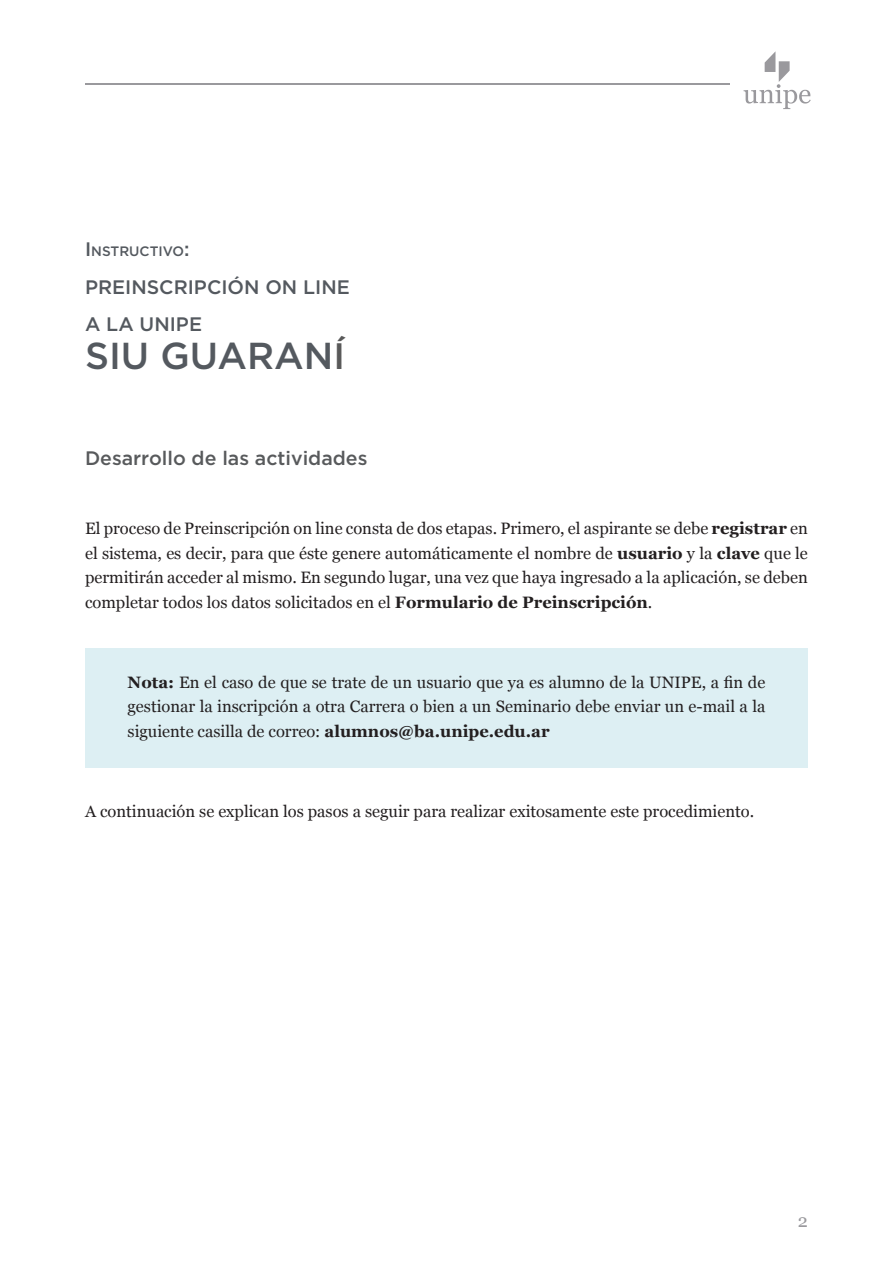
<style>
.page{position:relative;width:893px;height:1263px;background:#fff}
.page>*{position:absolute;margin:0;border:0;box-sizing:border-box;transform-origin:0 0}
.Tit{font:500 37.5px "Gotham";color:#54595f}
.Tit-2{font:500 19.5px "Gotham";color:#54595f}
.t1{font:500 19.5px "Gotham";color:#585a5c}
.t2{font:18px "Georgia";color:#9a999d}
.t3{font:16.5px/24.8px "Georgia";color:#231f20;text-align:justify}
.Tit-3{font:500 13.65px "Gotham";color:#54595f}
.s1{font-size:19.5px}
.s2{font-size:36.75px;color:#595959}
.s3{font-weight:700}
</style>
<div class="page">
<hr style="left:85px;top:84px;width:645px;height:1px;background:#9a999d">
<svg style="left:743px;top:51px;width:68px;height:58px"></svg>
<div style="left:85px;top:648px;width:723px;height:119px;background:#ddeff3"></div>
<p class="Tit-3" style="left:85px;top:243px;width:106px"><span class="s1">I</span>NSTRUCTIVO<span class="s1">:</span></p>
<p class="Tit-2" style="left:85px;top:274px;width:266px">PREINSCRIPCIÓN ON LINE</p>
<p class="Tit-2" style="left:85px;top:312px;width:119px">A LA UNIPE</p>
<p class="Tit" style="left:85px;top:331px;width:262px">SIU GUARAN<span class="s2">Í</span></p>
<p class="t1" style="left:85px;top:445px;width:284px">Desarrollo de las actividades</p>
<p class="t3" style="left:85px;top:516px;width:724px">El proceso de Preinscripción on line consta de dos etapas. Primero, el aspirante se debe <span class="s3">registrar</span> en el sistema, es decir, para que éste genere automáticamente el nombre de <span class="s3">usuario</span> y la <span class="s3">clave</span> que le permitirán acceder al mismo. En segundo lugar, una vez que haya ingresado a la aplicación, se deben completar todos los datos solicitados en el <span class="s3">Formulario de Preinscripción</span>.</p>
<p class="t3" style="left:128px;top:670px;width:639px"><span class="s3">Nota:</span> En el caso de que se trate de un usuario que ya es alumno de la UNIPE, a fin de gestionar la inscripción a otra Carrera o bien a un Seminario debe enviar un e-mail a la siguiente casilla de correo: <span class="s3">alumnos@ba.unipe.edu.ar</span></p>
<p class="t3" style="left:85px;top:799px;width:671px">A continuación se explican los pasos a seguir para realizar exitosamente este procedimiento.</p>
<p class="t2" style="left:798px;top:1209px;width:12px">2</p>
</div>
